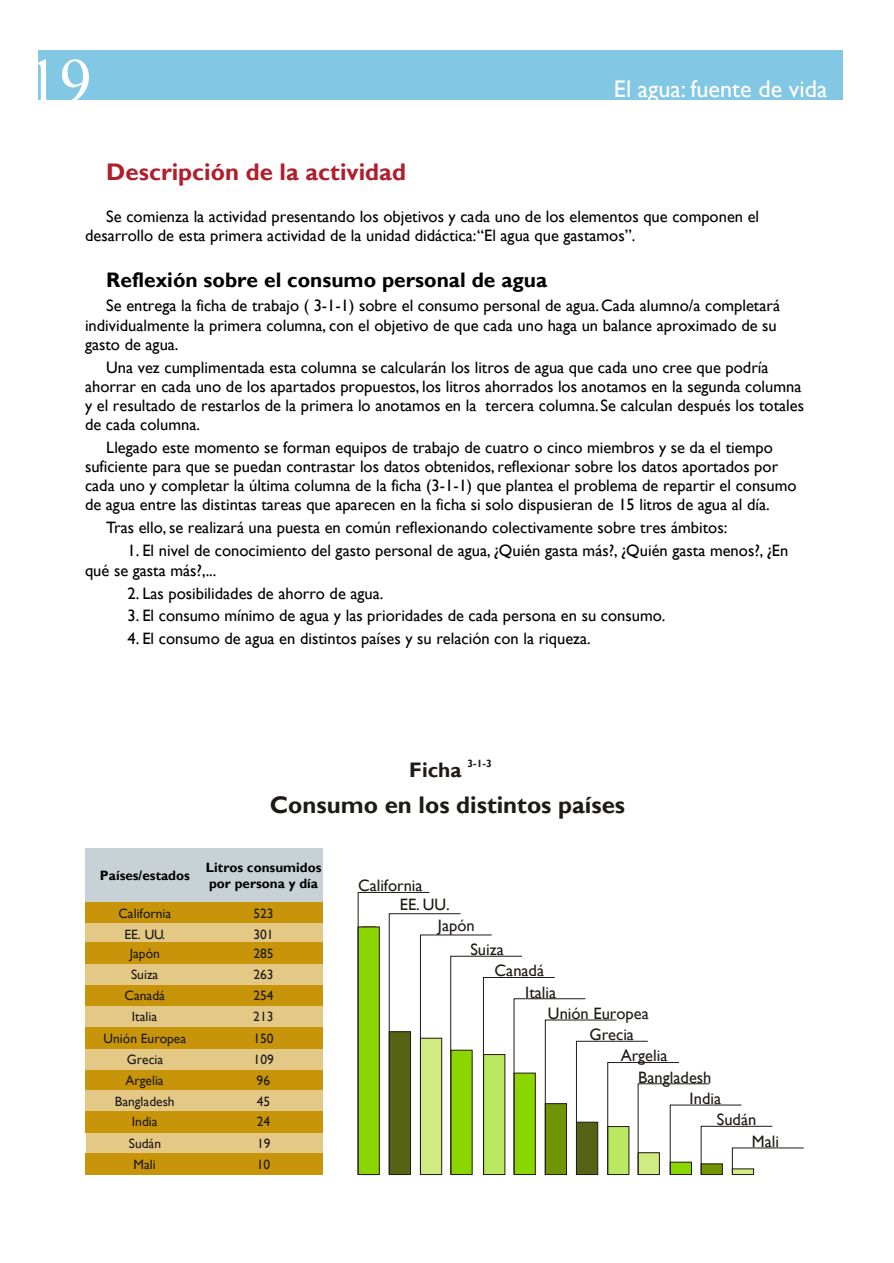
<style>
.page{position:relative;width:894px;height:1263px;background:#fff}
.page>*{position:absolute;margin:0;border:0;box-sizing:border-box;transform-origin:0 0}
.t1{font:64.8px "Times New Roman";color:#fff}
.t2{font:24.15px "Gill Sans";color:#fff}
.t3{font:700 24px "Gill Sans";color:#1f1a17}
.t4{font:700 24px "Gill Sans";color:#b01f2e}
.t5{font:700 21px "Gill Sans";color:#000}
.t6{font:700 21px "Gill Sans";color:#1f1a17}
.t7{font:16.5px/19.2px "Gill Sans";color:#000}
.t8{font:16.5px/19.4px "Gill Sans";color:#1f1a17}
.t9{font:13.5px "Gill Sans";color:#1f1a17}
.t10{font:700 13.5px/15.6px "Gill Sans";color:#000}
.t11{font:700 10.5px "Gill Sans";color:#1f1a17}
</style>
<div class="page">
<div style="left:85px;top:848px;width:119px;height:54px;background:#c7d1d6"></div>
<div style="left:204px;top:848px;width:119px;height:54px;background:#c7d1d6"></div>
<div style="left:85px;top:902px;width:119px;height:22px;background:#c7940a"></div>
<div style="left:85px;top:985px;width:119px;height:21px;background:#c7940a"></div>
<div style="left:85px;top:1069px;width:119px;height:22px;background:#c7940a"></div>
<div style="left:85px;top:964px;width:119px;height:21px;background:#e3c985"></div>
<div style="left:86px;top:1048px;width:118px;height:22px;background:#e3c985"></div>
<div style="left:86px;top:1132px;width:118px;height:21px;background:#e3c985"></div>
<div style="left:85px;top:923px;width:119px;height:22px;background:#e3c985"></div>
<div style="left:85px;top:1006px;width:119px;height:21px;background:#e3c985"></div>
<div style="left:85px;top:1090px;width:119px;height:22px;background:#e3c985"></div>
<div style="left:85px;top:942px;width:119px;height:22px;background:#c7940a"></div>
<div style="left:85px;top:1027px;width:119px;height:22px;background:#c7940a"></div>
<div style="left:85px;top:1111px;width:119px;height:21px;background:#c7940a"></div>
<div style="left:85px;top:1154px;width:119px;height:21px;background:#c7940a"></div>
<div style="left:204px;top:902px;width:119px;height:22px;background:#c7940a"></div>
<div style="left:204px;top:985px;width:119px;height:21px;background:#c7940a"></div>
<div style="left:204px;top:1069px;width:119px;height:22px;background:#c7940a"></div>
<div style="left:204px;top:964px;width:119px;height:21px;background:#e3c985"></div>
<div style="left:204px;top:1048px;width:119px;height:22px;background:#e3c985"></div>
<div style="left:204px;top:1132px;width:119px;height:21px;background:#e3c985"></div>
<div style="left:204px;top:923px;width:119px;height:22px;background:#e3c985"></div>
<div style="left:204px;top:1006px;width:119px;height:21px;background:#e3c985"></div>
<div style="left:204px;top:1090px;width:119px;height:22px;background:#e3c985"></div>
<div style="left:204px;top:942px;width:119px;height:22px;background:#c7940a"></div>
<div style="left:204px;top:1027px;width:119px;height:22px;background:#c7940a"></div>
<div style="left:204px;top:1111px;width:119px;height:21px;background:#c7940a"></div>
<div style="left:204px;top:1154px;width:119px;height:21px;background:#c7940a"></div>
<svg style="left:358px;top:892px;width:446px;height:283px"></svg>
<div style="left:38px;top:51px;width:804px;height:49px;background:#82c7e3"></div>
<h1 class="t1" style="left:27px;top:58px;width:66px">19</h1>
<h2 class="t2" style="left:614px;top:80px;width:215px">El agua: fuente de vida</h2>
<h3 class="t4" style="left:106px;top:163px;width:301px">Descripción de la actividad</h3>
<p class="t7" style="left:85px;top:208px;width:676px;text-indent:21px">Se comienza la actividad presentando los objetivos y cada uno de los elementos que componen el desarrollo de esta primera actividad de la unidad didáctica:“El agua que gastamos”.</p>
<p class="t5" style="left:106px;top:273px;width:442px">Reflexión sobre el consumo personal de agua</p>
<p class="t7" style="left:85px;top:298px;width:697px;text-indent:21px">Se entrega la ficha de trabajo ( 3-1-1) sobre el consumo personal de agua. Cada alumno/a completará individualmente la primera columna, con el objetivo de que cada uno haga un balance aproximado de su gasto de agua.</p>
<p class="t7" style="left:85px;top:359px;width:721px;text-indent:21px">Una vez cumplimentada esta columna se calcularán los litros de agua que cada uno cree que podría ahorrar en cada uno de los apartados propuestos, los litros ahorrados los anotamos en la segunda columna y el resultado de restarlos de la primera lo anotamos en la tercera columna. Se calculan después los totales de cada columna.</p>
<p class="t7" style="left:85px;top:440px;width:713px;text-indent:21px">Llegado este momento se forman equipos de trabajo de cuatro o cinco miembros y se da el tiempo suficiente para que se puedan contrastar los datos obtenidos, reflexionar sobre los datos aportados por cada uno y completar la última columna de la ficha (3-1-1) que plantea el problema de repartir el consumo de agua entre las distintas tareas que aparecen en la ficha si solo dispusieran de 15 litros de agua al día.</p>
<p class="t7" style="left:106px;top:520px;width:623px">Tras ello, se realizará una puesta en común reflexionando colectivamente sobre tres ámbitos:</p>
<p class="t7" style="left:85px;top:543px;width:705px;text-indent:43px">1. El nivel de conocimiento del gasto personal de agua, ¿Quién gasta más?, ¿Quién gasta menos?, ¿En qué se gasta más?,...</p>
<p class="t7" style="left:128px;top:585px;width:257px">2. Las posibilidades de ahorro de agua.</p>
<p class="t7" style="left:128px;top:608px;width:539px">3. El consumo mínimo de agua y las prioridades de cada persona en su consumo.</p>
<p class="t7" style="left:128px;top:631px;width:465px">4. El consumo de agua en distintos países y su relación con la riqueza.</p>
<p class="t11" style="left:467px;top:759px;width:26px">3-1-3</p>
<p class="t6" style="left:409px;top:763px;width:54px">Ficha</p>
<h3 class="t3" style="left:270px;top:797px;width:357px">Consumo en los distintos países</h3>
<p class="t10" style="left:100px;top:869px;width:91px">Países/estados</p>
<p class="t9" style="left:118px;top:908px;width:54px">California</p>
<p class="t10" style="left:206px;top:861px;width:117px">Litros consumidos por persona y día</p>
<p class="t9" style="left:253px;top:908px;width:22px">523</p>
<p class="t9" style="left:124px;top:929px;width:42px">EE. UU.</p>
<p class="t9" style="left:253px;top:929px;width:22px">301</p>
<p class="t9" style="left:130px;top:948px;width:32px">Japón</p>
<p class="t9" style="left:253px;top:948px;width:22px">285</p>
<p class="t9" style="left:131px;top:970px;width:29px">Suiza</p>
<p class="t9" style="left:253px;top:970px;width:22px">263</p>
<p class="t9" style="left:125px;top:991px;width:42px">Canadá</p>
<p class="t9" style="left:253px;top:991px;width:22px">254</p>
<p class="t9" style="left:132px;top:1012px;width:27px">Italia</p>
<p class="t9" style="left:253px;top:1012px;width:22px">213</p>
<p class="t9" style="left:104px;top:1033px;width:84px">Unión Europea</p>
<p class="t9" style="left:253px;top:1033px;width:22px">150</p>
<p class="t9" style="left:127px;top:1054px;width:38px">Grecia</p>
<p class="t9" style="left:254px;top:1054px;width:22px">109</p>
<p class="t9" style="left:125px;top:1075px;width:40px">Argelia</p>
<p class="t9" style="left:257px;top:1075px;width:15px">96</p>
<p class="t9" style="left:115px;top:1096px;width:61px">Bangladesh</p>
<p class="t9" style="left:257px;top:1096px;width:15px">45</p>
<p class="t9" style="left:132px;top:1117px;width:27px">India</p>
<p class="t9" style="left:134px;top:1160px;width:24px">Mali</p>
<p class="t9" style="left:129px;top:1138px;width:34px">Sudán</p>
<p class="t9" style="left:257px;top:1117px;width:15px">24</p>
<p class="t9" style="left:257px;top:1160px;width:15px">10</p>
<p class="t9" style="left:257px;top:1138px;width:15px">19</p>
<p class="t8" style="left:400px;top:877px;width:52px;text-indent:-42px">California<br>EE. UU.</p>
<p class="t8" style="left:470px;top:915px;width:35px;line-height:24px;text-indent:-32px">Japón<br>Suiza</p>
<p class="t8" style="left:495px;top:963px;width:51px">Canadá</p>
<p class="t8" style="left:525px;top:984px;width:32px">Italia</p>
<p class="t8" style="left:548px;top:1005px;width:102px">Unión Europea</p>
<p class="t8" style="left:589px;top:1027px;width:46px">Grecia</p>
<p class="t8" style="left:621px;top:1048px;width:48px">Argelia</p>
<p class="t8" style="left:638px;top:1069px;width:75px">Bangladesh</p>
<p class="t8" style="left:690px;top:1090px;width:33px">India</p>
<p class="t8" style="left:717px;top:1112px;width:41px">Sudán</p>
<p class="t8" style="left:752px;top:1133px;width:29px">Mali</p>
</div>
